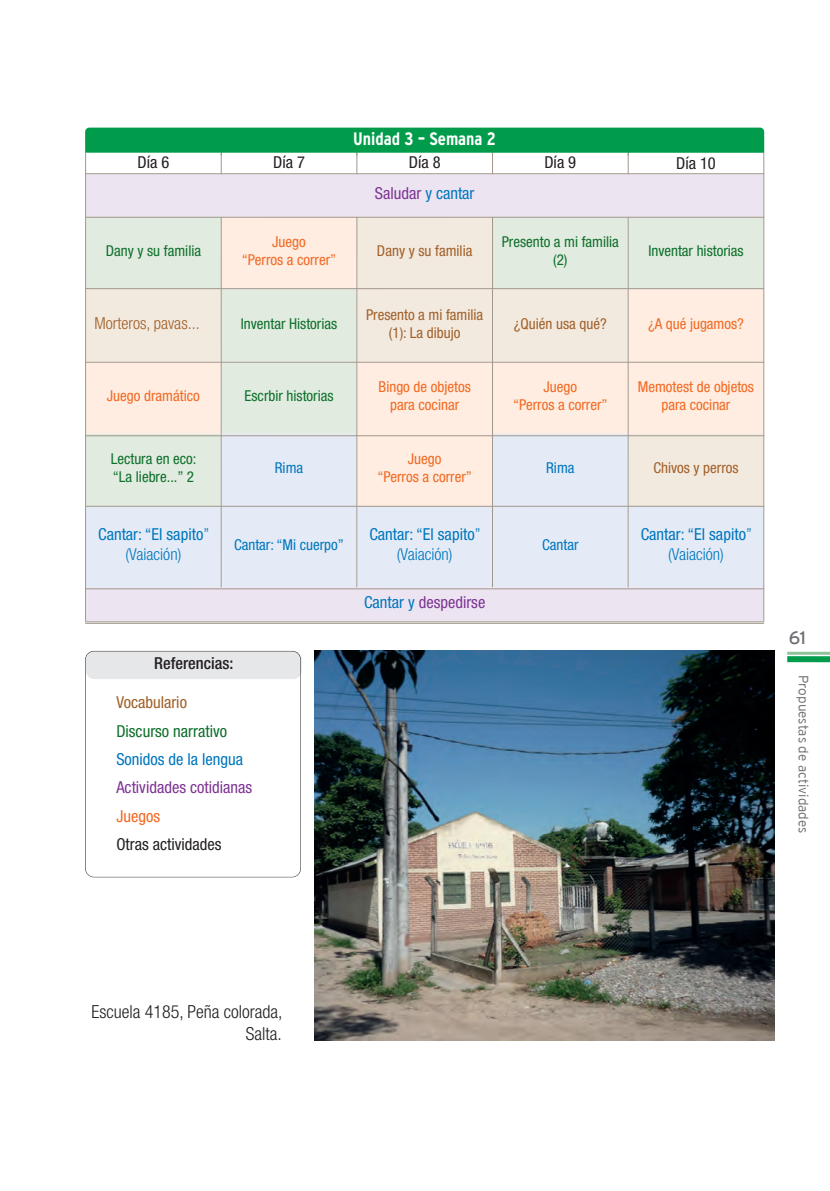
<style>
.page{position:relative;width:830px;height:1191px;background:#fff}
.page>*{position:absolute;margin:0;border:0;box-sizing:border-box;transform-origin:0 0}
.t1{font:300 condensed 18px/21.6px "Helvetica Neue LT Std";color:#231f20;text-align:right}
.t2{font:700 condensed 18px "Interstate";color:#fff}
.t3{font:18px "Interstate";color:#6c6d70}
.t4{font:condensed 16.5px/19.8px "Helvetica Neue LT Std";color:#0076be;text-align:center}
.t5{font:condensed 16.5px "Helvetica Neue LT Std";color:#7e3494}
.t6{font:condensed 16.5px "Helvetica Neue LT Std";color:#231f20}
.t7{font:300 condensed 16.5px "Helvetica Neue LT Std";color:#a16029}
.t8{font:condensed 16.5px "Helvetica Neue LT Std";color:#0d6f2b}
.t9{font:500 condensed 16.5px "Helvetica Neue LT Std";color:#231f20}
.t10{font:condensed 16.5px "Helvetica Neue LT Std";color:#a16029}
.t11{font:condensed 16.5px "Helvetica Neue LT Std";color:#f36822}
.t12{font:condensed 15px/18px "Helvetica Neue LT Std";color:#f36822;text-align:center}
.t13{font:condensed 15px/18px "Helvetica Neue LT Std";color:#0d6f2b;text-align:center}
.t14{font:condensed 15px/18px "Helvetica Neue LT Std";color:#a16029;text-align:center}
.t15{font:condensed 15px "Helvetica Neue LT Std";color:#0076be}
.t16{font:300 13.5px "Interstate";color:#6c6d70}
.s1{color:#0076be}
.s2{font-weight:300}
</style>
<div class="page">
<hr style="left:786px;top:652px;width:43px;height:3px;background:#8ec398">
<div style="left:786px;top:656px;width:43px;height:6px;background:#009c4b"></div>
<div style="left:85px;top:128px;width:678px;height:28px;background:#009c4b;border-radius:4px"></div>
<div style="left:86px;top:153px;width:135px;height:21px;background:#fff"></div>
<div style="left:221px;top:153px;width:135px;height:21px;background:#fff"></div>
<div style="left:357px;top:153px;width:135px;height:21px;background:#fff"></div>
<div style="left:492px;top:153px;width:135px;height:21px;background:#fff"></div>
<div style="left:628px;top:153px;width:135px;height:21px;background:#fff"></div>
<div style="left:86px;top:174px;width:677px;height:43px;background:#ece5f1"></div>
<div style="left:86px;top:217px;width:135px;height:72px;background:#e1ebdf"></div>
<div style="left:221px;top:217px;width:135px;height:72px;background:#feede0"></div>
<div style="left:357px;top:217px;width:135px;height:72px;background:#f2e9df"></div>
<div style="left:492px;top:217px;width:135px;height:72px;background:#e1ebdf"></div>
<div style="left:628px;top:217px;width:135px;height:72px;background:#e1ebdf"></div>
<div style="left:86px;top:289px;width:135px;height:72px;background:#f2e9df"></div>
<div style="left:221px;top:289px;width:135px;height:72px;background:#e1ebdf"></div>
<div style="left:357px;top:289px;width:135px;height:72px;background:#f2e9df"></div>
<div style="left:492px;top:289px;width:135px;height:72px;background:#f2e9df"></div>
<div style="left:628px;top:289px;width:135px;height:72px;background:#feede0"></div>
<div style="left:86px;top:361px;width:135px;height:73px;background:#feede0"></div>
<div style="left:221px;top:361px;width:135px;height:73px;background:#e1ebdf"></div>
<div style="left:357px;top:361px;width:135px;height:73px;background:#feede0"></div>
<div style="left:492px;top:361px;width:135px;height:73px;background:#feede0"></div>
<div style="left:628px;top:361px;width:135px;height:73px;background:#feede0"></div>
<div style="left:86px;top:434px;width:135px;height:72px;background:#e1ebdf"></div>
<div style="left:221px;top:434px;width:135px;height:72px;background:#e4ebf6"></div>
<div style="left:357px;top:434px;width:135px;height:72px;background:#feede0"></div>
<div style="left:492px;top:434px;width:135px;height:72px;background:#e4ebf6"></div>
<div style="left:628px;top:434px;width:135px;height:72px;background:#f2e9df"></div>
<div style="left:86px;top:506px;width:135px;height:81px;background:#e4ebf6"></div>
<div style="left:221px;top:506px;width:135px;height:81px;background:#e4ebf6"></div>
<div style="left:357px;top:506px;width:135px;height:81px;background:#e4ebf6"></div>
<div style="left:492px;top:506px;width:135px;height:81px;background:#e4ebf6"></div>
<div style="left:628px;top:506px;width:135px;height:81px;background:#e4ebf6"></div>
<div style="left:86px;top:587px;width:677px;height:34px;background:#ece5f1"></div>
<hr style="left:85px;top:153px;width:1px;height:468px;background:#a1978d">
<svg style="left:221px;top:153px;width:1px;height:20px"></svg>
<hr style="left:221px;top:217px;width:1px;height:370px;background:#a1978d">
<svg style="left:356px;top:153px;width:1px;height:20px"></svg>
<hr style="left:356px;top:217px;width:1px;height:370px;background:#a1978d">
<svg style="left:492px;top:153px;width:1px;height:20px"></svg>
<hr style="left:492px;top:217px;width:1px;height:370px;background:#a1978d">
<svg style="left:627px;top:153px;width:1px;height:20px"></svg>
<hr style="left:627px;top:217px;width:1px;height:370px;background:#a1978d">
<hr style="left:763px;top:153px;width:1px;height:468px;background:#a1978d">
<hr style="left:85px;top:217px;width:678px;height:1px;background:#a1978d">
<hr style="left:85px;top:288px;width:678px;height:1px;background:#a1978d">
<hr style="left:85px;top:362px;width:678px;height:1px;background:#a1978d">
<hr style="left:85px;top:173px;width:678px;height:1px;background:#a1978d">
<hr style="left:85px;top:435px;width:678px;height:1px;background:#a1978d">
<hr style="left:85px;top:506px;width:678px;height:1px;background:#a1978d">
<hr style="left:85px;top:623px;width:678px;height:1px;background:#a1978d">
<hr style="left:85px;top:588px;width:678px;height:1px;background:#a1978d">
<hr style="left:85px;top:621px;width:678px;height:1px;background:#a1978d">
<div style="left:86px;top:651px;width:215px;height:28px;background:#e6e7e9;border-radius:9px"></div>
<div style="left:85px;top:651px;width:216px;height:226px;border:1px solid #231f20;border-radius:9px"></div>
<img style="left:314px;top:651px;width:459px;height:389px">
<p class="t2" style="left:353px;top:128px;width:144px">Unidad 3 – Semana 2</p>
<p class="t6" style="left:137px;top:157px;width:33px">Día 6</p>
<p class="t6" style="left:273px;top:157px;width:33px">Día 7</p>
<p class="t6" style="left:408px;top:157px;width:33px">Día 8</p>
<p class="t6" style="left:544px;top:157px;width:33px">Día 9</p>
<p class="t6" style="left:675px;top:157px;width:41px">Día 10</p>
<p class="t5" style="left:375px;top:187px;width:101px">Saludar <span class="s1">y cantar</span></p>
<p class="t13" style="left:106px;top:243px;width:97px">Dany y su familia</p>
<p class="t12" style="left:242px;top:234px;width:96px">Juego<br>“Perros a correr”</p>
<p class="t14" style="left:377px;top:243px;width:97px">Dany y su familia</p>
<p class="t13" style="left:501px;top:234px;width:119px">Presento a mi familia (2)</p>
<p class="t13" style="left:648px;top:243px;width:97px">Inventar historias</p>
<p class="t7" style="left:94px;top:317px;width:107px">Morteros, pavas...</p>
<p class="t13" style="left:241px;top:315px;width:98px">Inventar Historias</p>
<p class="t14" style="left:366px;top:306px;width:119px">Presento a mi familia (1): La dibujo</p>
<p class="t14" style="left:513px;top:315px;width:94px">¿Quién usa qué?</p>
<p class="t12" style="left:647px;top:316px;width:97px">¿A qué jugamos?</p>
<p class="t12" style="left:107px;top:388px;width:94px">Juego dramático</p>
<p class="t13" style="left:244px;top:388px;width:90px">Escrbir historias</p>
<p class="t12" style="left:378px;top:379px;width:94px">Bingo de objetos para cocinar</p>
<p class="t12" style="left:513px;top:379px;width:96px">Juego<br>“Perros a correr”</p>
<p class="t12" style="left:637px;top:379px;width:118px">Memotest de objetos para cocinar</p>
<p class="t13" style="left:111px;top:451px;width:87px;text-align:left">Lectura en eco: “La liebre...” 2</p>
<p class="t15" style="left:275px;top:462px;width:30px">Rima</p>
<p class="t12" style="left:377px;top:451px;width:96px">Juego<br>“Perros a correr”</p>
<p class="t15" style="left:546px;top:462px;width:30px">Rima</p>
<p class="t14" style="left:653px;top:460px;width:87px">Chivos y perros</p>
<p class="t4" style="left:98px;top:526px;width:113px">Cantar: “El sapito<span class="s2">” (Vaiación)</span></p>
<p class="t15" style="left:234px;top:539px;width:111px">Cantar: “Mi cuerpo”</p>
<p class="t4" style="left:369px;top:526px;width:113px">Cantar: “El sapito<span class="s2">” (Vaiación)</span></p>
<p class="t15" style="left:542px;top:539px;width:38px">Cantar</p>
<p class="t4" style="left:640px;top:526px;width:113px">Cantar: “El sapito<span class="s2">” (Vaiación)</span></p>
<p class="t5" style="left:364px;top:596px;width:123px"><span class="s1">Cantar y</span> despedirse</p>
<p class="t9" style="left:154px;top:657px;width:81px">Referencias:</p>
<p class="t10" style="left:116px;top:696px;width:72px">Vocabulario</p>
<p class="t8" style="left:116px;top:725px;width:112px">Discurso narrativo</p>
<p class="t4" style="left:116px;top:750px;width:128px">Sonidos de la lengua</p>
<p class="t5" style="left:116px;top:781px;width:137px">Actividades cotidianas</p>
<p class="t11" style="left:116px;top:810px;width:45px">Juegos</p>
<p class="t6" style="left:116px;top:838px;width:107px">Otras actividades</p>
<p class="t3" style="left:788px;top:630px;width:19px">61</p>
<p class="t16" style="left:810px;top:675px;width:160px;rotate:90deg">Propuestas de actividades</p>
<p class="t1" style="left:91px;top:1002px;width:192px">Escuela 4185, Peña colorada,<br>Salta.</p>
</div>
